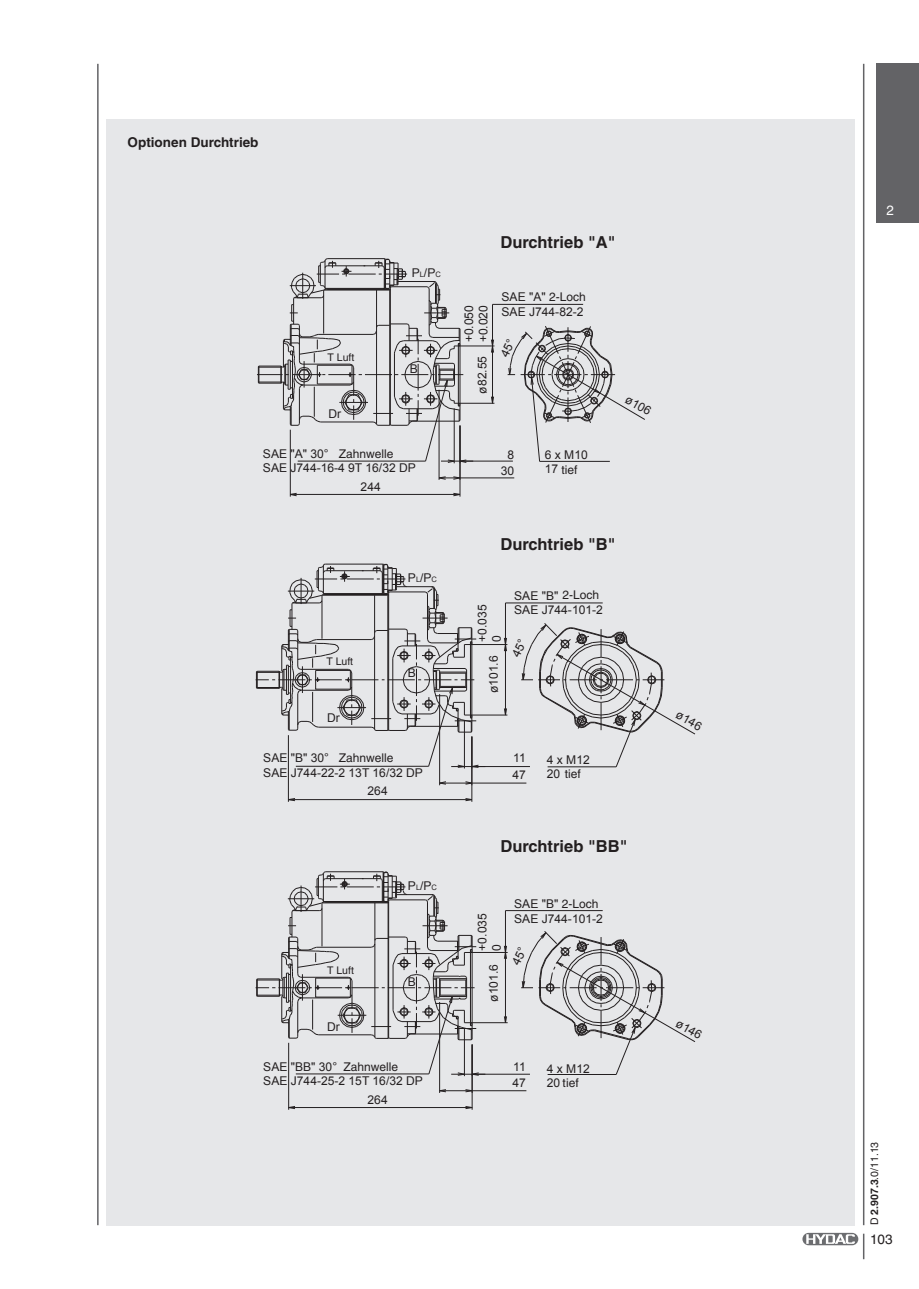
<style>
.page{position:relative;width:919px;height:1289px;background:#fff}
.page>*{position:absolute;margin:0;border:0;box-sizing:border-box;transform-origin:0 0}
.t1{font:700 16.5px "Helvetica";color:#231f20}
.t2{font:700 13.5px "Helvetica";color:#231f20}
.t3{font:13.5px "Helvetica";color:#231f20}
.t4{font:13.5px "Helvetica";color:#fff}
.t5{font:12px/14.5px "Arial";color:#231f20}
.t6{font:12px "Helvetica";color:#231f20}
.t7{font:10.5px "Helvetica";color:#231f20}
.s1{font-size:7.5px}
.s2{font-family:"Helvetica"}
.s3{font-family:"Arial"}
.s4{font-weight:700}
</style>
<div class="page">
<hr style="left:97px;top:64px;width:2px;height:1161px;background:#636366">
<hr style="left:862px;top:64px;width:2px;height:1161px;background:#636366">
<div style="left:801px;top:1232px;width:57px;height:13px;border:1px solid #fff;border-radius:6px"></div>
<svg style="left:802px;top:1232px;width:56px;height:13px"></svg>
<svg style="left:806px;top:1234px;width:48px;height:9px"></svg>
<hr style="left:862px;top:1233px;width:2px;height:26px;background:#636366">
<div style="left:876px;top:64px;width:42px;height:159px;background:#636366"></div>
<div style="left:106px;top:119px;width:749px;height:1106px;background:#e6e7e9"></div>
<hr style="left:460px;top:477px;width:54px;height:1px;background:#231f20">
<svg style="left:439px;top:476px;width:22px;height:4px"></svg>
<hr style="left:438px;top:390px;width:1px;height:90px;background:#231f20">
<hr style="left:460px;top:460px;width:53px;height:1px;background:#231f20">
<hr style="left:492px;top:346px;width:1px;height:57px;background:#231f20">
<svg style="left:490px;top:396px;width:4px;height:7px"></svg>
<hr style="left:458px;top:345px;width:36px;height:1px;background:#231f20">
<hr style="left:458px;top:403px;width:36px;height:1px;background:#231f20">
<hr style="left:290px;top:494px;width:170px;height:1px;background:#231f20">
<svg style="left:452px;top:492px;width:9px;height:5px"></svg>
<svg style="left:289px;top:492px;width:8px;height:5px"></svg>
<hr style="left:459px;top:425px;width:1px;height:71px;background:#231f20">
<hr style="left:290px;top:429px;width:1px;height:67px;background:#231f20">
<svg style="left:490px;top:339px;width:4px;height:14px"></svg>
<hr style="left:492px;top:304px;width:91px;height:1px;background:#231f20">
<hr style="left:492px;top:304px;width:1px;height:42px;background:#231f20">
<svg style="left:257px;top:258px;width:216px;height:205px"></svg>
<hr style="left:470px;top:714px;width:37px;height:1px;background:#231f20">
<hr style="left:470px;top:644px;width:37px;height:1px;background:#231f20">
<hr style="left:505px;top:602px;width:97px;height:1px;background:#231f20">
<hr style="left:505px;top:603px;width:1px;height:41px;background:#231f20">
<hr style="left:472px;top:766px;width:58px;height:1px;background:#231f20">
<hr style="left:472px;top:782px;width:54px;height:1px;background:#231f20">
<hr style="left:439px;top:782px;width:33px;height:1px;background:#231f20">
<svg style="left:464px;top:780px;width:9px;height:5px"></svg>
<svg style="left:440px;top:780px;width:7px;height:5px"></svg>
<hr style="left:439px;top:694px;width:1px;height:91px;background:#231f20">
<hr style="left:288px;top:799px;width:184px;height:1px;background:#231f20">
<svg style="left:464px;top:797px;width:9px;height:4px"></svg>
<svg style="left:287px;top:797px;width:9px;height:4px"></svg>
<hr style="left:471px;top:736px;width:1px;height:65px;background:#231f20">
<hr style="left:288px;top:735px;width:1px;height:66px;background:#231f20">
<svg style="left:255px;top:563px;width:230px;height:205px"></svg>
<hr style="left:505px;top:910px;width:97px;height:1px;background:#231f20">
<hr style="left:505px;top:910px;width:1px;height:112px;background:#231f20">
<hr style="left:470px;top:1022px;width:37px;height:1px;background:#231f20">
<hr style="left:470px;top:952px;width:37px;height:1px;background:#231f20">
<hr style="left:472px;top:1073px;width:58px;height:1px;background:#231f20">
<hr style="left:472px;top:1090px;width:54px;height:1px;background:#231f20">
<hr style="left:439px;top:1090px;width:33px;height:1px;background:#231f20">
<svg style="left:464px;top:1088px;width:9px;height:4px"></svg>
<svg style="left:440px;top:1088px;width:7px;height:4px"></svg>
<hr style="left:439px;top:1002px;width:1px;height:90px;background:#231f20">
<hr style="left:288px;top:1107px;width:184px;height:1px;background:#231f20">
<svg style="left:465px;top:1105px;width:8px;height:4px"></svg>
<svg style="left:289px;top:1105px;width:7px;height:4px"></svg>
<hr style="left:471px;top:1044px;width:1px;height:65px;background:#231f20">
<hr style="left:288px;top:1042px;width:1px;height:67px;background:#231f20">
<svg style="left:255px;top:871px;width:230px;height:205px"></svg>
<svg style="left:500px;top:326px;width:145px;height:136px"></svg>
<svg style="left:503px;top:623px;width:193px;height:145px"></svg>
<svg style="left:503px;top:931px;width:193px;height:144px"></svg>
<p class="t2" style="left:128px;top:133px;width:132px">Optionen Durchtrieb</p>
<p class="t7" style="left:327px;top:351px;width:28px">T Luft</p>
<p class="t5" style="left:328px;top:406px;width:14px">Dr</p>
<p class="t5" style="left:411px;top:266px;width:31px">P<span class="s1">L</span>/P<span class="s1">C</span></p>
<p class="t5" style="left:409px;top:362px;width:10px">B</p>
<p class="t5" style="left:263px;top:446px;width:154px">SAE "A" 30°<br>SAE J744-16-4 9T 16/32 DP</p>
<p class="t6" style="left:339px;top:447px;width:56px">Zahnwelle</p>
<p class="t5" style="left:360px;top:480px;width:22px">244</p>
<p class="t7" style="left:326px;top:655px;width:28px">T Luft</p>
<p class="t5" style="left:327px;top:710px;width:14px">Dr</p>
<p class="t5" style="left:408px;top:570px;width:31px">P<span class="s1">L</span>/P<span class="s1">C</span></p>
<p class="t5" style="left:408px;top:666px;width:10px">B</p>
<p class="t5" style="left:263px;top:751px;width:161px">SAE "B" 30°<br>SAE J744-22-2 13T 16/32 DP</p>
<p class="t6" style="left:339px;top:751px;width:56px">Zahnwelle</p>
<p class="t5" style="left:367px;top:784px;width:22px">264</p>
<p class="t7" style="left:327px;top:963px;width:28px">T Luft</p>
<p class="t5" style="left:327px;top:1019px;width:14px">Dr</p>
<p class="t5" style="left:408px;top:879px;width:31px">P<span class="s1">L</span>/P<span class="s1">C</span></p>
<p class="t5" style="left:408px;top:974px;width:10px">B</p>
<p class="t5" style="left:263px;top:1059px;width:161px">SAE "BB" 30°<br>SAE J744-25-2 15T 16/32 DP</p>
<p class="t6" style="left:343px;top:1060px;width:56px">Zahnwelle</p>
<p class="t5" style="left:367px;top:1092px;width:22px">264</p>
<h1 class="t1" style="left:500px;top:232px;width:117px">Durchtrieb "A"</h1>
<p class="t5" style="left:461px;top:342px;width:39px;rotate:-90deg">+0.050 +0.020</p>
<p class="t5" style="left:475px;top:393px;width:39px;rotate:-90deg">ø82.55</p>
<p class="t5" style="left:501px;top:290px;width:86px">SAE "A" <span class="s2">2-Loch<br></span>SAE J744-82-2</p>
<p class="t5" style="left:507px;top:447px;width:8px">8</p>
<p class="t5" style="left:501px;top:464px;width:15px">30</p>
<p class="t5" style="left:545px;top:447px;width:44px">6 x M10</p>
<p class="t6" style="left:545px;top:462px;width:34px"><span class="s3">17</span> tief</p>
<p class="t5" style="left:629px;top:392px;width:29px;rotate:29deg">ø106</p>
<h1 class="t1" style="left:500px;top:534px;width:117px">Durchtrieb "B"</h1>
<p class="t5" style="left:475px;top:642px;width:39px;rotate:-90deg">+0.035<br>0</p>
<p class="t5" style="left:486px;top:693px;width:39px;rotate:-90deg">ø101.6</p>
<p class="t5" style="left:514px;top:588px;width:90px">SAE "B" <span class="s2">2-Loch<br></span>SAE J744-101-2</p>
<p class="t5" style="left:513px;top:751px;width:14px">11</p>
<p class="t5" style="left:512px;top:767px;width:15px">47</p>
<p class="t5" style="left:546px;top:752px;width:44px">4 x M12</p>
<p class="t6" style="left:546px;top:767px;width:36px"><span class="s3">20</span> tief</p>
<h1 class="t1" style="left:500px;top:836px;width:128px">Durchtrieb "BB"</h1>
<p class="t5" style="left:475px;top:950px;width:39px;rotate:-90deg">+0.035<br>0</p>
<p class="t5" style="left:486px;top:1001px;width:39px;rotate:-90deg">ø101.6</p>
<p class="t5" style="left:514px;top:896px;width:90px">SAE "B" <span class="s2">2-Loch<br></span>SAE J744-101-2</p>
<p class="t5" style="left:513px;top:1059px;width:14px">11</p>
<p class="t5" style="left:512px;top:1075px;width:15px">47</p>
<p class="t5" style="left:546px;top:1061px;width:44px">4 x M12</p>
<p class="t6" style="left:546px;top:1075px;width:33px"><span class="s3">20</span> tief</p>
<p class="t5" style="left:680px;top:707px;width:29px;rotate:29deg">ø146</p>
<p class="t5" style="left:680px;top:1016px;width:29px;rotate:29deg">ø146</p>
<p class="t4" style="left:886px;top:203px;width:9px">2</p>
<p class="t7" style="left:868px;top:1225px;width:85px;rotate:-90deg">D <span class="s4">2.907.3</span>.0/11.13</p>
<p class="t3" style="left:870px;top:1231px;width:24px">103</p>
</div>
